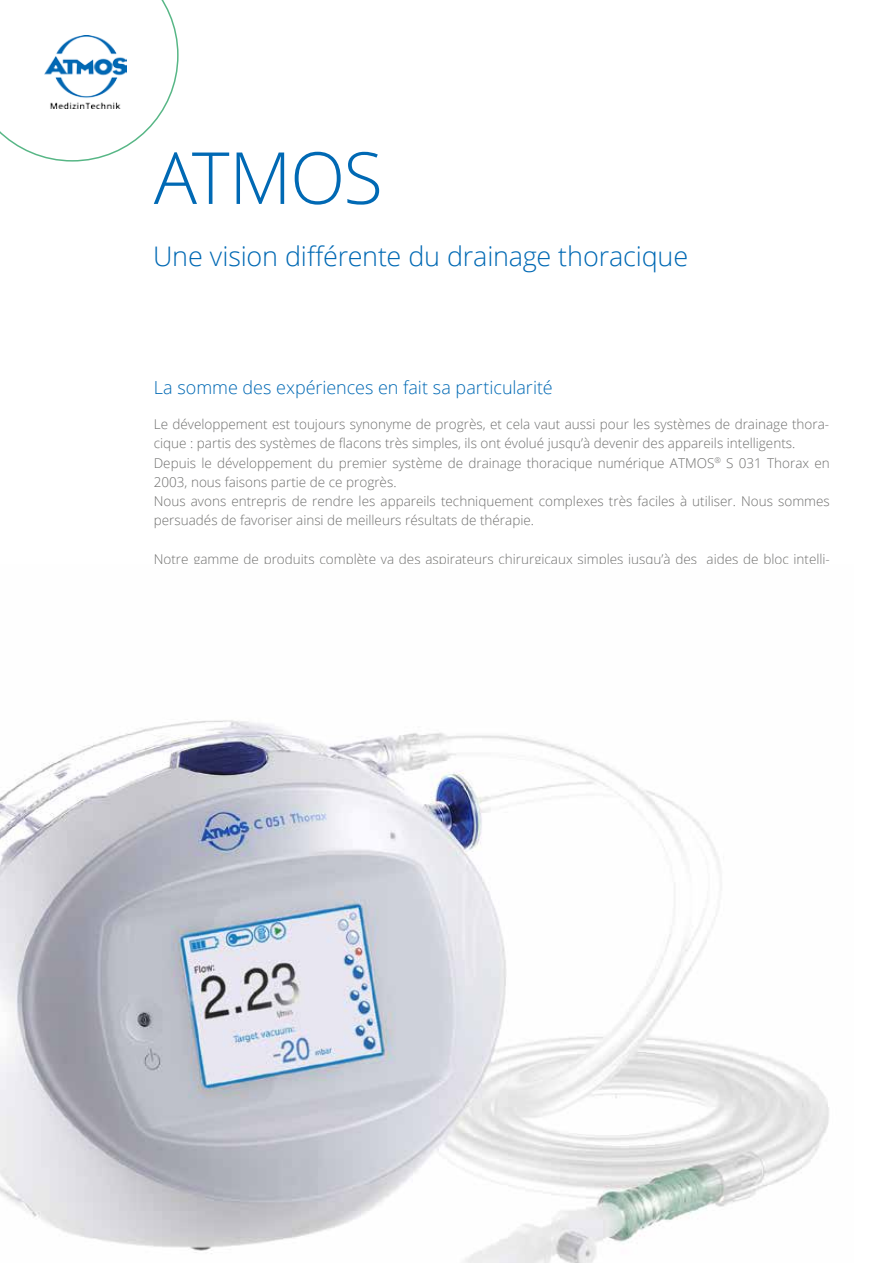
<style>
.page{position:relative;width:893px;height:1263px;background:#fff}
.page>*{position:absolute;margin:0;border:0;box-sizing:border-box;transform-origin:0 0}
.t1{font:300 72px "Open Sans";letter-spacing:-.02em;color:#0069b4}
.t2{font:300 27px "Open Sans";letter-spacing:-.01em;color:#0069b4}
.t3{font:300 18px "Open Sans";letter-spacing:-.005em;color:#0069b4}
.t4{font:300 13.5px/19.4px "Open Sans";color:#6f6f6e}
</style>
<div class="page">
<svg style="left:0;top:0;width:179px;height:162px"></svg>
<img style="left:45px;top:35px;width:82px;height:74px">
<img style="left:0;top:720px;width:829px;height:543px">
<h1 class="t1" style="left:154px;top:128px;width:230px">ATMOS</h1>
<h2 class="t2" style="left:153px;top:238px;width:537px">Une vision différente du drainage thoracique</h2>
<h3 class="t3" style="left:154px;top:375px;width:401px">La somme des expériences en fait sa particularité</h3>
<p class="t4" style="left:154px;top:414px;width:678px">Le développement est toujours synonyme de progrès, et cela vaut aussi pour les systèmes de drainage thora&shy;cique : partis des systèmes de flacons très simples, ils ont évolué jusqu’à devenir des appareils intelligents.<br>Depuis le développement du premier système de drainage thoracique numérique ATMOS<sup>®</sup> S 031 Thorax en 2003, nous faisons partie de ce progrès.<br>Nous avons entrepris de rendre les appareils techniquement complexes très faciles à utiliser. Nous sommes persuadés de favoriser ainsi de meilleurs résultats de thérapie.</p>
<p class="t4" style="left:154px;top:549px;width:678px">Notre gamme de produits complète va des aspirateurs chirurgicaux simples jusqu’à des aides de bloc intelli-</p>
</div>
